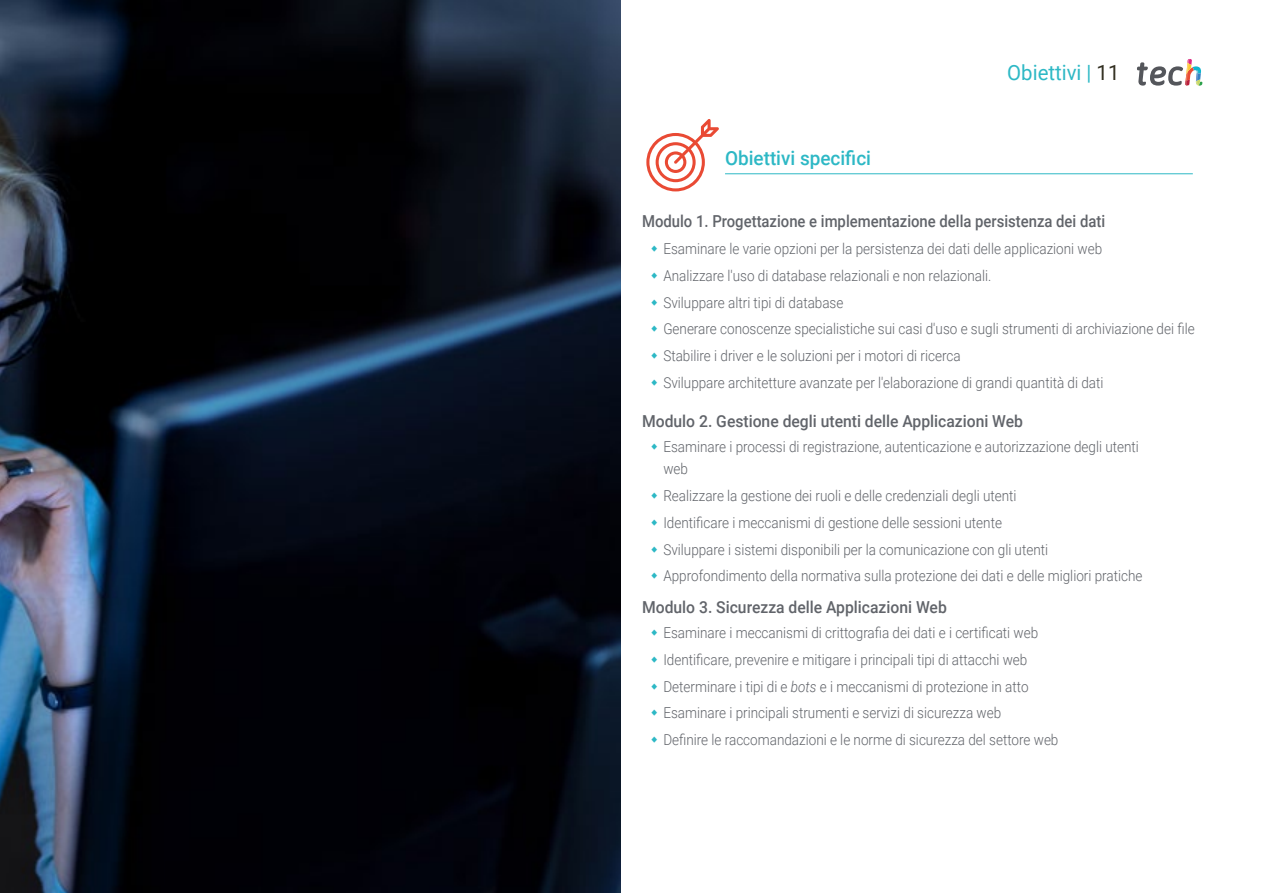
<style>
.page{position:relative;width:1263px;height:893px;background:#fff}
.page>*{position:absolute;margin:0;border:0;box-sizing:border-box;transform-origin:0 0}
.t1{font:21px "Roboto";color:#2db8c5}
.t2{font:500 19.5px "Roboto";color:#2db8c5}
.t3{font:500 16.5px "Roboto";color:#61646a;scale:.95 1}
.t4{font:500 16.5px "Roboto";color:#61646a;scale:.9 1}
.t5{font:300 15px/26.7px "Roboto";color:#61646a;scale:.9 1}
.s1{color:#312e20}
.s2{font-style:italic}
</style>
<div class="page">
<hr style="left:725px;top:173px;width:468px;height:1px;background:#2db8c5">
<svg style="left:646px;top:119px;width:73px;height:72px"></svg>
<svg style="left:1137px;top:59px;width:65px;height:27px"></svg>
<img style="left:0;top:0;width:621px;height:893px">
<h2 class="t2" style="left:725px;top:144px;width:147px">Obiettivi specifici</h2>
<h1 class="t1" style="left:1007px;top:57px;width:114px">Obiettivi | <span class="s1">11</span></h1>
<p class="t4" style="left:642px;top:210px;width:516px">Modulo 1. Progettazione e implementazione della persistenza dei dati</p>
<p class="t5" style="left:663px;top:235px;width:592px">Esaminare le varie opzioni per la persistenza dei dati delle applicazioni web<br>Analizzare l'uso di database relazionali e non relazionali.<br>Sviluppare altri tipi di database<br>Generare conoscenze specialistiche sui casi d'uso e sugli strumenti di archiviazione dei file Stabilire i driver e le soluzioni per i motori di ricerca<br>Sviluppare architetture avanzate per l'elaborazione di grandi quantità di dati</p>
<p class="t3" style="left:642px;top:410px;width:402px">Modulo 2. Gestione degli utenti delle Applicazioni Web</p>
<p class="t5" style="left:663px;top:435px;width:530px;line-height:22.5px">Esaminare i processi di registrazione, autenticazione e autorizzazione degli utenti web</p>
<p class="t5" style="left:663px;top:482px;width:534px">Realizzare la gestione dei ruoli e delle credenziali degli utenti<br>Identificare i meccanismi di gestione delle sessioni utente<br>Sviluppare i sistemi disponibili per la comunicazione con gli utenti Approfondimento della normativa sulla protezione dei dati e delle migliori pratiche</p>
<p class="t3" style="left:642px;top:596px;width:322px">Modulo 3. Sicurezza delle Applicazioni Web</p>
<p class="t5" style="left:663px;top:619px;width:440px">Esaminare i meccanismi di crittografia dei dati e i certificati web Identificare, prevenire e mitigare i principali tipi di attacchi web Determinare i tipi di e <span class="s2">bots</span> e i meccanismi di protezione in atto Esaminare i principali strumenti e servizi di sicurezza web<br>Definire le raccomandazioni e le norme di sicurezza del settore web</p>
</div>
